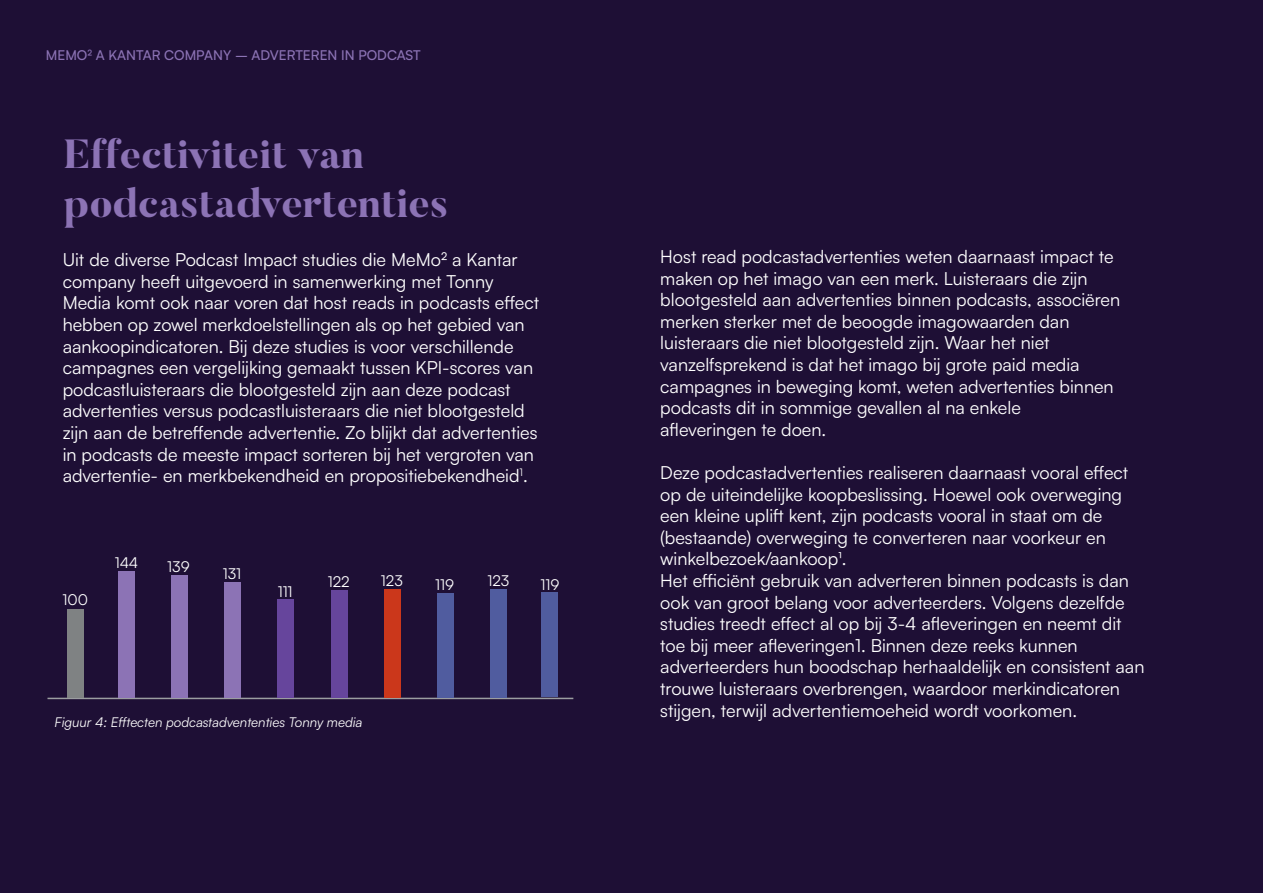
<style>
.page{position:relative;width:1263px;height:893px;background:#1e0f35}
.page>*{position:absolute;margin:0;border:0;box-sizing:border-box;transform-origin:0 0}
.t1{font:800 40.5px "Butler";color:#8c73b5}
.Paragraph_Style_1{font:18px/21.6px "Satoshi";color:#fff}
.Paragraph_Style_1-2{font:15px "Satoshi";color:#fff}
.Paragraph_Style_1-3{font:italic 13.5px "Satoshi";color:#fff}
.t2{font:500 13.5px "Satoshi";color:#8c73b5}
</style>
<div class="page">
<hr style="left:48px;top:698px;width:525px;height:1px;background:#9b9da0">
<div style="left:118px;top:571px;width:17px;height:127px;background:#8c73b5"></div>
<div style="left:171px;top:575px;width:17px;height:123px;background:#8c73b5"></div>
<div style="left:67px;top:609px;width:16px;height:89px;background:#7f8283"></div>
<div style="left:225px;top:582px;width:16px;height:116px;background:#8c73b5"></div>
<div style="left:278px;top:599px;width:16px;height:99px;background:#66459c"></div>
<div style="left:331px;top:590px;width:16px;height:108px;background:#66459c"></div>
<div style="left:384px;top:589px;width:16px;height:109px;background:#cb371b"></div>
<div style="left:437px;top:593px;width:17px;height:105px;background:#505c9f"></div>
<div style="left:491px;top:589px;width:16px;height:109px;background:#505c9f"></div>
<div style="left:542px;top:592px;width:16px;height:105px;background:#505c9f"></div>
<p class="t2" style="left:46px;top:46px;width:376px">MEMO² A KANTAR COMPANY – ADVERTEREN IN PODCAST</p>
<p class="t1" style="left:64px;top:128px;width:302px">Effectiviteit van</p>
<p class="t1" style="left:64px;top:177px;width:386px">podcastadvertenties</p>
<p class="Paragraph_Style_1" style="left:63px;top:248px;width:456px">Uit de diverse Podcast Impact studies die MeMo² a Kantar company heeft uitgevoerd in samenwerking met Tonny</p>
<p class="Paragraph_Style_1" style="left:63px;top:291px;width:478px">Media komt ook naar voren dat host reads in podcasts effect hebben op zowel merkdoelstellingen als op het gebied van aankoopindicatoren. Bij deze studies is voor verschillende campagnes een vergelijking gemaakt tussen KPI-scores van podcastluisteraars die blootgesteld zijn aan deze podcast advertenties versus podcastluisteraars die niet blootgesteld zijn aan de betreffende advertentie. Zo blijkt dat advertenties in podcasts de meeste impact sorteren bij het vergroten van advertentie- en merkbekendheid en propositiebekendheid<sup>1</sup>.</p>
<p class="Paragraph_Style_1-2" style="left:62px;top:589px;width:27px">100</p>
<p class="Paragraph_Style_1-2" style="left:115px;top:553px;width:25px">144</p>
<p class="Paragraph_Style_1-2" style="left:167px;top:557px;width:24px">139</p>
<p class="Paragraph_Style_1-2" style="left:223px;top:564px;width:20px">131</p>
<p class="Paragraph_Style_1-2" style="left:278px;top:581px;width:16px">111</p>
<p class="Paragraph_Style_1-2" style="left:328px;top:571px;width:23px">122</p>
<p class="Paragraph_Style_1-2" style="left:381px;top:570px;width:23px">123</p>
<p class="Paragraph_Style_1-2" style="left:435px;top:575px;width:21px">119</p>
<p class="Paragraph_Style_1-2" style="left:487px;top:570px;width:23px">123</p>
<p class="Paragraph_Style_1-2" style="left:540px;top:574px;width:21px">119</p>
<p class="Paragraph_Style_1-3" style="left:54px;top:713px;width:310px">Figuur 4: Efftecten podcastadvententies Tonny media</p>
<p class="Paragraph_Style_1" style="left:660px;top:245px;width:455px">Host read podcastadvertenties weten daarnaast impact te maken op het imago van een merk. Luisteraars die zijn</p>
<p class="Paragraph_Style_1" style="left:660px;top:288px;width:461px">blootgesteld aan advertenties binnen podcasts, associëren merken sterker met de beoogde imagowaarden dan</p>
<p class="Paragraph_Style_1" style="left:660px;top:331px;width:391px">luisteraars die niet blootgesteld zijn. Waar het niet</p>
<p class="Paragraph_Style_1" style="left:660px;top:353px;width:421px">vanzelfsprekend is dat het imago bij grote paid media</p>
<p class="Paragraph_Style_1" style="left:660px;top:375px;width:455px">campagnes in beweging komt, weten advertenties binnen podcasts dit in sommige gevallen al na enkele</p>
<p class="Paragraph_Style_1" style="left:660px;top:418px;width:167px">afleveringen te doen.</p>
<p class="Paragraph_Style_1" style="left:660px;top:461px;width:469px">Deze podcastadvertenties realiseren daarnaast vooral effect op de uiteindelijke koopbeslissing. Hoewel ook overweging een kleine uplift kent, zijn podcasts vooral in staat om de (bestaande) overweging te converteren naar voorkeur en</p>
<p class="Paragraph_Style_1" style="left:660px;top:547px;width:188px">winkelbezoek/aankoop1.</p>
<p class="Paragraph_Style_1" style="left:660px;top:569px;width:470px">Het efficiënt gebruik van adverteren binnen podcasts is dan ook van groot belang voor adverteerders. Volgens dezelfde studies treedt effect al op bij 3-4 afleveringen en neemt dit toe bij meer afleveringen1. Binnen deze reeks kunnen</p>
<p class="Paragraph_Style_1" style="left:660px;top:655px;width:486px">adverteerders hun boodschap herhaaldelijk en consistent aan trouwe luisteraars overbrengen, waardoor merkindicatoren stijgen, terwijl advertentiemoeheid wordt voorkomen.</p>
</div>
